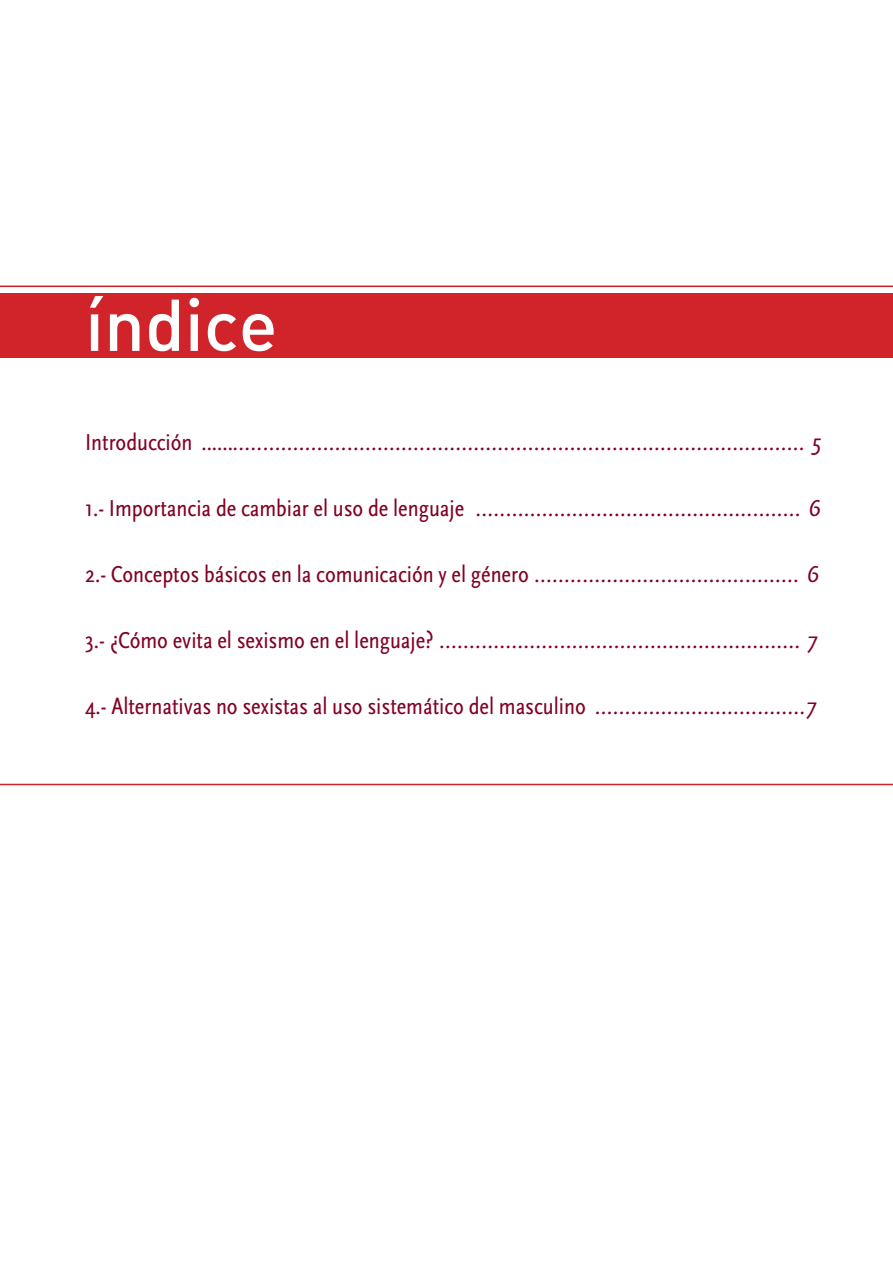
<style>
.page{position:relative;width:893px;height:1263px;background:#fff}
.page>*{position:absolute;margin:0;border:0;box-sizing:border-box;transform-origin:0 0}
.t1{font:500 72px "DIN Alternate";color:#fff}
.t2{font:italic 24px "Scala Sans";color:#820123}
.t3{font:condensed 24px "Scala Sans";color:#820123}
.s1{font-style:normal;font-stretch:condensed}
.s2{font-style:italic;font-stretch:normal}
</style>
<div class="page">
<div style="left:0;top:293px;width:893px;height:64px;background:#d1232a"></div>
<hr style="left:0;top:784px;width:893px;height:1px;background:#d1232a">
<hr style="left:0;top:286px;width:893px;height:1px;background:#d1232a">
<h1 class="t1" style="left:85px;top:279px;width:194px">índice</h1>
<p class="t2" style="left:85px;top:429px;width:737px"><span class="s1">Introducción ......</span>............................................................................................... 5</p>
<p class="t2" style="left:85px;top:495px;width:737px"><span class="s1">1.- Importancia de cambiar el uso de lenguaje</span> ...................................................... 6</p>
<p class="t2" style="left:85px;top:561px;width:735px"><span class="s1">2.- Conceptos básicos en la comunicación y el género</span> ............................................ 6</p>
<p class="t2" style="left:85px;top:627px;width:734px"><span class="s1">3.- ¿Cómo evita el sexismo en el lenguaje?</span> ............................................................ 7</p>
<p class="t3" style="left:85px;top:693px;width:733px">4.- Alternativas no sexistas al uso sistemático del masculino <span class="s2">...................................7</span></p>
</div>
